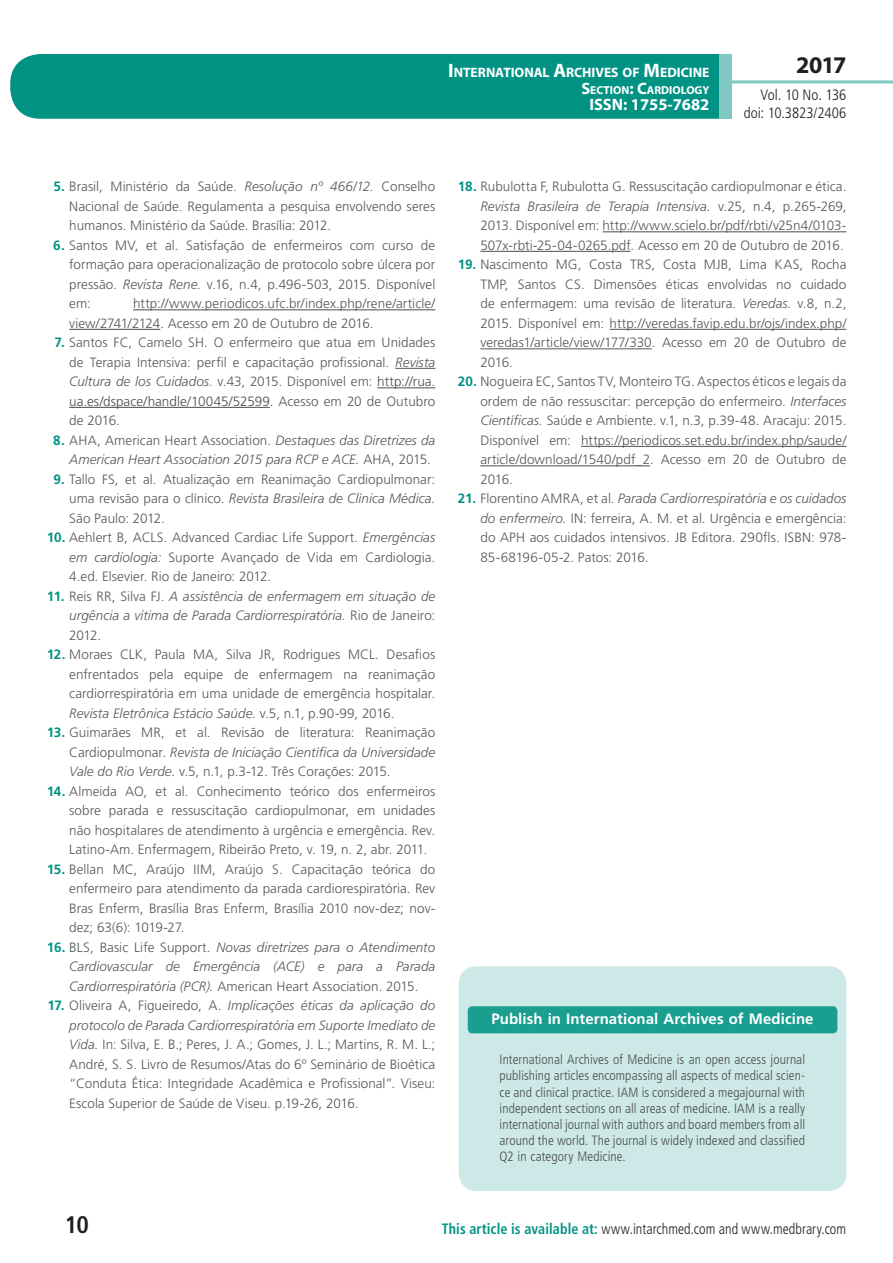
<style>
.page{position:relative;width:893px;height:1263px;background:#fff}
.page>*{position:absolute;margin:0;border:0;box-sizing:border-box;transform-origin:0 0}
.t1{font:700 24px "Myriad Pro";color:#231f20}
.t2{font:700 condensed 24px "Frutiger LT Std";color:#231f20}
.t3{font:700 16.5px "Myriad Pro";color:#fff}
.t4{font:300 condensed 15px "Frutiger LT Std";letter-spacing:.005em;color:#231f20;scale:.94 1}
.t5{font:700 15px "Frutiger LT Std";letter-spacing:.005em;color:#fff}
.t6{font:300 condensed 15px/18px "Frutiger LT Std";letter-spacing:.005em;color:#231f20;text-align:right}
.t7{font:700 13.65px "Myriad Pro";letter-spacing:-.005em;color:#fff}
.t8{font:300 13.5px/19.5px "Frutiger LT Std";color:#57585a;text-align:justify}
.t9{font:italic 300 13.5px/19.5px "Frutiger LT Std";letter-spacing:.005em;color:#57585a;text-align:justify}
.t10{font:300 condensed 13.5px/16.2px "Frutiger LT Std";letter-spacing:.01em;color:#4b4c4d;text-align:justify}
.t11{font:700 11.55px "Myriad Pro";color:#fff}
.s1{font-size:19.5px}
.s2{font-size:16.5px}
.s3{font-weight:700;color:#009384}
.s4{font-style:italic}
.s5{color:#4b4c4d}
.s6{font-weight:700;font-style:normal;color:#009384}
.s7{font-style:normal}
</style>
<div class="page">
<div style="left:10px;top:54px;width:775px;height:65px;background:#009384;border-radius:30px"></div>
<div style="left:732px;top:0;width:161px;height:157px;background:#fff"></div>
<hr style="left:730px;top:80px;width:163px;height:3px;background:#80c9c2">
<div style="left:719px;top:54px;width:13px;height:65px;background:#80c9c2"></div>
<hr style="left:133px;top:309px;width:302px;height:1px;background:#4b4c4d">
<hr style="left:69px;top:329px;width:91px;height:1px;background:#4b4c4d">
<hr style="left:395px;top:368px;width:40px;height:1px;background:#57585a">
<hr style="left:377px;top:387px;width:58px;height:1px;background:#4b4c4d">
<hr style="left:69px;top:407px;width:201px;height:1px;background:#4b4c4d">
<hr style="left:603px;top:231px;width:243px;height:1px;background:#4b4c4d">
<hr style="left:480px;top:251px;width:150px;height:1px;background:#4b4c4d">
<hr style="left:610px;top:329px;width:236px;height:1px;background:#57585a">
<hr style="left:480px;top:348px;width:172px;height:1px;background:#57585a">
<hr style="left:581px;top:446px;width:265px;height:1px;background:#4b4c4d">
<hr style="left:480px;top:465px;width:170px;height:1px;background:#4b4c4d">
<div style="left:459px;top:966px;width:387px;height:225px;background:#cce9e7;border-radius:18px"></div>
<div style="left:468px;top:1006px;width:369px;height:27px;background:#1a9e90;border-radius:4px"></div>
<p class="t7" style="left:448px;top:64px;width:263px"><span class="s1">I</span>NTERNATIONAL <span class="s1">A</span>RCHIVES OF <span class="s1">M</span>EDICINE</p>
<p class="t11" style="left:581px;top:82px;width:130px"><span class="s2">S</span>ECTION<span class="s2">: C</span>ARDIOLOGY</p>
<p class="t3" style="left:589px;top:94px;width:122px">ISSN: 1755-7682</p>
<h1 class="t1" style="left:796px;top:49px;width:52px">2017</h1>
<p class="t6" style="left:744px;top:86px;width:104px">Vol. 10 No. 136 doi: 10.3823/2406</p>
<p class="t8" style="left:69px;top:177px;width:368px;text-indent:-16px"><span class="s3">5.</span> Brasil, Ministério da Saúde. <span class="s4">Resolução nº 466/12.</span> Conselho Nacional de Saúde. Regulamenta a pesquisa envolvendo seres humanos. Ministério da Saúde. Brasília: 2012.</p>
<p class="t8" style="left:69px;top:236px;width:368px;text-indent:-16px"><span class="s3">6.</span> Santos MV, et al. Satisfação de enfermeiros com curso de formação para operacionalização de protocolo sobre úlcera por pressão. <span class="s4">Revista Rene.</span> v.16, n.4, p.496-503, 2015. Disponível em:</p>
<p class="t8" style="left:69px;top:294px;width:368px;text-indent:64px">http://www.periodicos.ufc.br/index.php/rene/article/ view/2741/2124. Acesso em 20 de Outubro de 2016.</p>
<p class="t8" style="left:69px;top:333px;width:368px;text-indent:-15px"><span class="s3">7.</span> Santos FC, Camelo SH. O enfermeiro que atua em Unidades de Terapia Intensiva: perfil e capacitação profissional. <span class="s4">Revista Cultura de los Cuidados</span>. v.43, 2015. Disponível em: <span class="s5">http://rua. ua.es/dspace/handle/10045/52599</span>. Acesso em 20 de Outubro de 2016.</p>
<p class="t9" style="left:69px;top:431px;width:368px;text-indent:-16px"><span class="s6">8.</span> <span class="s7">AHA, American Heart Association.</span> Destaques das Diretrizes da<br>American Heart Association 2015 para RCP e ACE. <span class="s7">AHA, 2015.</span></p>
<p class="t8" style="left:69px;top:470px;width:368px;text-indent:-16px"><span class="s3">9.</span> Tallo FS, et al. Atualização em Reanimação Cardiopulmonar: uma revisão para o clínico. <span class="s4">Revista Brasileira de Clínica Médica.<br></span>São Paulo: 2012.</p>
<p class="t8" style="left:69px;top:528px;width:368px;text-indent:-23px"><span class="s3">10.</span> Aehlert B, ACLS. Advanced Cardiac Life Support. <span class="s4">Emergências em cardiologia:</span> Suporte Avançado de Vida em Cardiologia.<br>4.ed. Elsevier. Rio de Janeiro: 2012.</p>
<p class="t9" style="left:69px;top:587px;width:368px;text-indent:-22px"><span class="s6">11.</span> <span class="s7">Reis RR, Silva FJ.</span> A assistência de enfermagem em situação de urgência a vítima de Parada Cardiorrespiratória. <span class="s7">Rio de Janeiro:<br>2012.</span></p>
<p class="t8" style="left:69px;top:645px;width:368px;text-indent:-23px"><span class="s3">12.</span> Moraes CLK, Paula MA, Silva JR, Rodrigues MCL. Desafios enfrentados pela equipe de enfermagem na reanimação cardiorrespiratória em uma unidade de emergência hospitalar.<br><span class="s4">Revista Eletrônica Estácio Saúde.</span> v.5, n.1, p.90-99, 2016.</p>
<p class="t8" style="left:69px;top:723px;width:368px;text-indent:-22px"><span class="s3">13.</span> Guimarães MR, et al. Revisão de literatura: Reanimação Cardiopulmonar. <span class="s4">Revista de Iniciação Científica da Universidade Vale do Rio Verde.</span> v.5, n.1, p.3-12. Três Corações: 2015.</p>
<p class="t8" style="left:69px;top:782px;width:368px;text-indent:-23px"><span class="s3">14.</span> Almeida AO, et al. Conhecimento teórico dos enfermeiros sobre parada e ressuscitação cardiopulmonar, em unidades não hospitalares de atendimento à urgência e emergência. Rev.<br>Latino-Am. Enfermagem, Ribeirão Preto, v. 19, n. 2, abr. 2011.</p>
<p class="t8" style="left:69px;top:860px;width:368px;text-indent:-23px"><span class="s3">15.</span> Bellan MC, Araújo IIM, Araújo S. Capacitação teórica do enfermeiro para atendimento da parada cardiorespiratória. Rev Bras Enferm, Brasília Bras Enferm, Brasília 2010 nov-dez; nov&shy;dez; 63(6): 1019-27.</p>
<p class="t9" style="left:69px;top:937px;width:368px;text-indent:-23px"><span class="s6">16.</span> <span class="s7">BLS, Basic Life Support.</span> Novas diretrizes para o Atendimento Cardiovascular de Emergência (ACE) e para a Parada Cardiorrespiratória (PCR). <span class="s7">American Heart Association. 2015.</span></p>
<p class="t8" style="left:69px;top:996px;width:368px;text-indent:-22px"><span class="s3">17.</span> Oliveira A, Figueiredo, A. <span class="s4">Implicações éticas da aplicação do protocolo de Parada Cardiorrespiratória em Suporte Imediato de Vida.</span> In: Silva, E. B.; Peres, J. A.; Gomes, J. L.; Martins, R. M. L.; André, S. S. Livro de Resumos/Atas do 6º Seminário de Bioética “Conduta Ética: Integridade Acadêmica e Profissional”. Viseu:<br>Escola Superior de Saúde de Viseu. p.19-26, 2016.</p>
<p class="t8" style="left:480px;top:177px;width:368px;text-indent:-23px"><span class="s3">18.</span> Rubulotta F, Rubulotta G. Ressuscitação cardiopulmonar e ética.<br><span class="s4">Revista Brasileira de Terapia Intensiva.</span> v.25, n.4, p.265-269, 2013. Disponível em: http://www.scielo.br/pdf/rbti/v25n4/0103- 507x-rbti-25-04-0265.pdf. Acesso em 20 de Outubro de 2016.</p>
<p class="t8" style="left:480px;top:255px;width:368px;text-indent:-22px"><span class="s3">19.</span> Nascimento MG, Costa TRS, Costa MJB, Lima KAS, Rocha TMP, Santos CS. Dimensões éticas envolvidas no cuidado de enfermagem: uma revisão de literatura. <span class="s4">Veredas.</span> v.8, n.2, 2015. Disponível em: http://veredas.favip.edu.br/ojs/index.php/ veredas1/article/view/177/330. Acesso em 20 de Outubro de 2016.</p>
<p class="t8" style="left:480px;top:372px;width:368px;text-indent:-23px"><span class="s3">20.</span> Nogueira EC, Santos TV, Monteiro TG. Aspectos éticos e legais da ordem de não ressuscitar: percepção do enfermeiro. <span class="s4">Interfaces Científicas.</span> Saúde e Ambiente. v.1, n.3, p.39-48. Aracaju: 2015.<br>Disponível em: https://periodicos.set.edu.br/index.php/saude/ article/download/1540/pdf_2. Acesso em 20 de Outubro de 2016.</p>
<p class="t8" style="left:480px;top:489px;width:368px;text-indent:-23px"><span class="s3">21.</span> Florentino AMRA, et al. <span class="s4">Parada Cardiorrespiratória e os cuidados do enfermeiro.</span> IN: ferreira, A. M. et al. Urgência e emergência: do APH aos cuidados intensivos. JB Editora. 290fls. ISBN: 978- 85-68196-05-2. Patos: 2016.</p>
<p class="t5" style="left:491px;top:1010px;width:324px">Publish in International Archives of Medicine</p>
<p class="t10" style="left:500px;top:1052px;width:307px">International Archives of Medicine is an open access journal publishing articles encompassing all aspects of medical scien&shy;ce and clinical practice. IAM is considered a megajournal with independent sections on all areas of medicine. IAM is a really international journal with authors and board members from all around the world. The journal is widely indexed and classified Q2 in category Medicine.</p>
<h1 class="t2" style="left:65px;top:1210px;width:26px">10</h1>
<p class="t4" style="left:442px;top:1220px;width:432px"><span class="s3">This article is available at:</span> www.intarchmed.com and www.medbrary.com</p>
</div>
